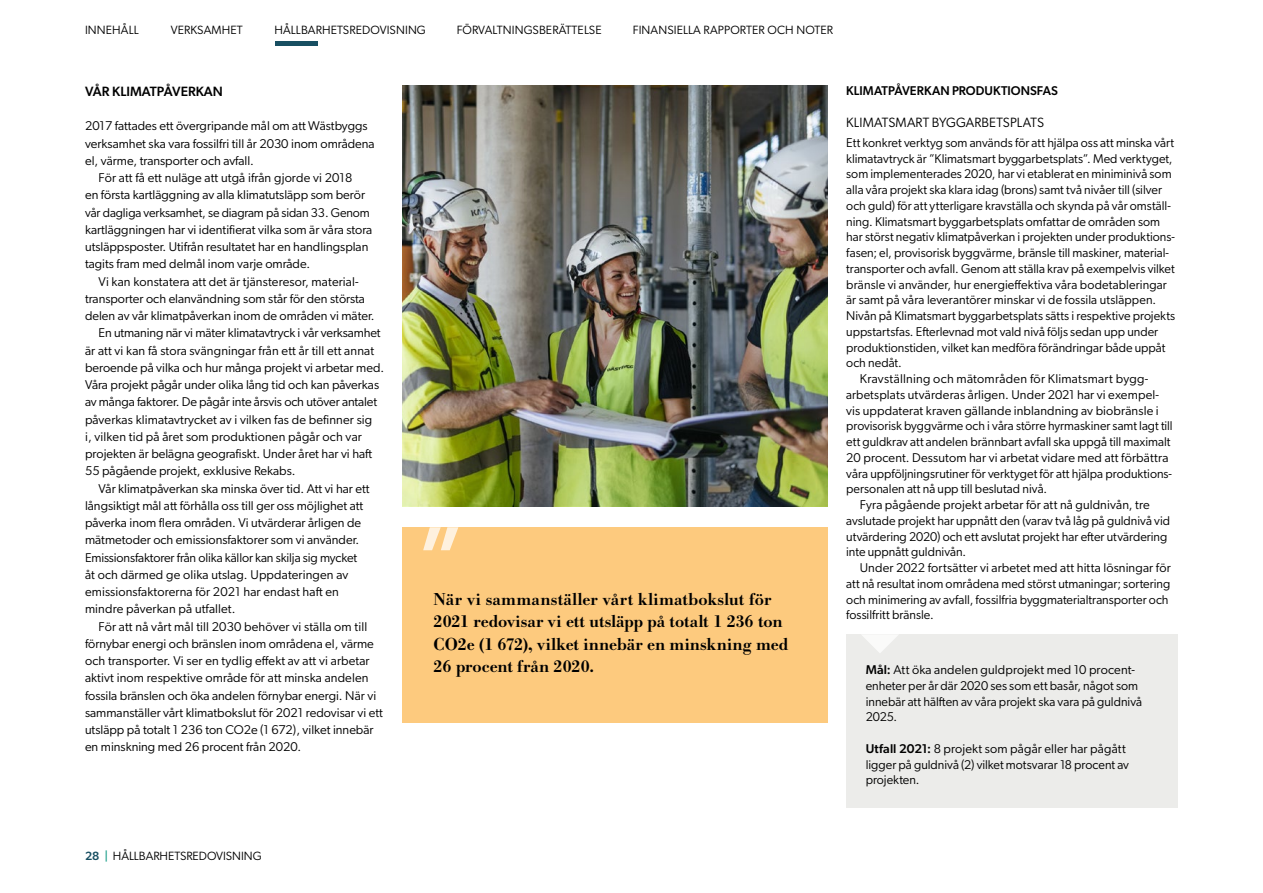
<style>
.page{position:relative;width:1263px;height:893px;background:#fff}
.page>*{position:absolute;margin:0;border:0;box-sizing:border-box;transform-origin:0 0}
.t1{font:500 18px/22.5px "Bodoni URW";letter-spacing:.005em;color:#000}
.t2{font:13.5px "Gibson";letter-spacing:.01em;color:#000}
.t3{font:500 13.5px "Gibson";color:#000}
.t4{font:12.75px/15.8px "Gibson";color:#000}
.t5{font:12.75px "Gibson";letter-spacing:.02em;color:#000}
.t6{font:500 12.75px "Gibson";letter-spacing:.005em;color:#000}
.t7{font:12px "Gibson";letter-spacing:.01em;color:#000}
.s1{font-weight:500}
.s2{font-weight:500;color:#184f62}
.s3{font-weight:500;color:#1b9e8a}
</style>
<div class="page">
<div style="left:846px;top:634px;width:332px;height:174px;background:#ececea"></div>
<img style="left:402px;top:85px;width:425px;height:421px">
<div style="left:402px;top:527px;width:425px;height:196px;background:#fdca7e"></div>
<svg style="left:423px;top:527px;width:35px;height:23px"></svg>
<svg style="left:862px;top:635px;width:36px;height:18px"></svg>
<hr style="left:275px;top:41px;width:43px;height:4px;background:#184f62">
<p class="t7" style="left:85px;top:23px;width:55px">INNEHÅLL</p>
<p class="t7" style="left:171px;top:23px;width:73px">VERKSAMHET</p>
<p class="t7" style="left:274px;top:23px;width:153px">HÅLLBARHETSREDOVISNING</p>
<p class="t7" style="left:457px;top:23px;width:146px">FÖRVALTNINGSBERÄTTELSE</p>
<p class="t7" style="left:633px;top:23px;width:202px">FINANSIELLA RAPPORTER OCH NOTER</p>
<p class="t3" style="left:85px;top:83px;width:139px">VÅR KLIMATPÅVERKAN</p>
<p class="t4" style="left:85px;top:118px;width:284px">2017 fattades ett övergripande mål om att Wästbyggs</p>
<p class="t4" style="left:85px;top:135px;width:291px">verksamhet ska vara fossilfri till år 2030 inom områdena</p>
<p class="t4" style="left:85px;top:152px;width:170px">el, värme, transporter och avfall.</p>
<p class="t4" style="left:99px;top:170px;width:255px">För att få ett nuläge att utgå ifrån gjorde vi 2018</p>
<p class="t4" style="left:85px;top:187px;width:282px">en första kartläggning av alla klimatutsläpp som berör</p>
<p class="t4" style="left:85px;top:204px;width:286px">vår dagliga verksamhet, se diagram på sidan 33. Genom</p>
<p class="t4" style="left:85px;top:221px;width:289px">kartläggningen har vi identifierat vilka som är våra stora</p>
<p class="t4" style="left:85px;top:239px;width:285px">utsläppsposter. Utifrån resultatet har en handlingsplan</p>
<p class="t4" style="left:85px;top:256px;width:227px">tagits fram med delmål inom varje område.</p>
<p class="t4" style="left:99px;top:273px;width:262px">Vi kan konstatera att det är tjänsteresor, material-</p>
<p class="t4" style="left:85px;top:290px;width:281px">transporter och elanvändning som står för den största</p>
<p class="t4" style="left:85px;top:308px;width:291px">delen av vår klimatpåverkan inom de områden vi mäter.</p>
<p class="t4" style="left:99px;top:325px;width:284px">En utmaning när vi mäter klimatavtryck i vår verksamhet</p>
<p class="t4" style="left:85px;top:342px;width:291px">är att vi kan få stora svängningar från ett år till ett annat</p>
<p class="t4" style="left:85px;top:359px;width:301px">beroende på vilka och hur många projekt vi arbetar med.</p>
<p class="t4" style="left:85px;top:377px;width:296px">Våra projekt pågår under olika lång tid och kan påverkas</p>
<p class="t4" style="left:85px;top:394px;width:294px">av många faktorer. De pågår inte årsvis och utöver antalet</p>
<p class="t4" style="left:85px;top:411px;width:289px">påverkas klimatavtrycket av i vilken fas de befinner sig</p>
<p class="t4" style="left:85px;top:428px;width:278px">i, vilken tid på året som produktionen pågår och var</p>
<p class="t4" style="left:85px;top:446px;width:289px">projekten är belägna geografiskt. Under året har vi haft</p>
<p class="t4" style="left:85px;top:463px;width:212px">55 pågående projekt, exklusive Rekabs.</p>
<p class="t4" style="left:99px;top:480px;width:272px">Vår klimatpåverkan ska minska över tid. Att vi har ett</p>
<p class="t4" style="left:85px;top:497px;width:280px">långsiktigt mål att förhålla oss till ger oss möjlighet att</p>
<p class="t4" style="left:85px;top:515px;width:278px">påverka inom flera områden. Vi utvärderar årligen de</p>
<p class="t4" style="left:85px;top:532px;width:276px">mätmetoder och emissionsfaktorer som vi använder.</p>
<p class="t4" style="left:85px;top:549px;width:274px">Emissionsfaktorer från olika källor kan skilja sig mycket</p>
<p class="t4" style="left:85px;top:566px;width:265px">åt och därmed ge olika utslag. Uppdateringen av</p>
<p class="t4" style="left:85px;top:584px;width:255px">emissionsfaktorerna för 2021 har endast haft en</p>
<p class="t4" style="left:85px;top:601px;width:152px">mindre påverkan på utfallet.</p>
<p class="t4" style="left:99px;top:618px;width:270px">För att nå vårt mål till 2030 behöver vi ställa om till</p>
<p class="t4" style="left:85px;top:635px;width:290px">förnybar energi och bränslen inom områdena el, värme</p>
<p class="t4" style="left:85px;top:653px;width:286px">och transporter. Vi ser en tydlig effekt av att vi arbetar</p>
<p class="t4" style="left:85px;top:670px;width:285px">aktivt inom respektive område för att minska andelen</p>
<p class="t4" style="left:85px;top:687px;width:293px">fossila bränslen och öka andelen förnybar energi. När vi</p>
<p class="t4" style="left:85px;top:704px;width:299px">sammanställer vårt klimatbokslut för 2021 redovisar vi ett</p>
<p class="t4" style="left:85px;top:722px;width:290px">utsläpp på totalt 1 236 ton CO2e (1 672), vilket innebär</p>
<p class="t4" style="left:85px;top:739px;width:218px">en minskning med 26 procent från 2020.</p>
<h1 class="t1" style="left:434px;top:588px;width:356px">När vi sammanställer vårt klimatbokslut för 2021 redovisar vi ett utsläpp på totalt 1 236 ton CO2e (1 672), vilket innebär en minskning med 26 procent från 2020.</h1>
<p class="t6" style="left:846px;top:83px;width:213px">KLIMATPÅVERKAN PRODUKTIONSFAS</p>
<p class="t2" style="left:846px;top:114px;width:199px">KLIMATSMART BYGGARBETSPLATS</p>
<p class="t4" style="left:846px;top:134px;width:329px">Ett konkret verktyg som används för att hjälpa oss att minska vårt</p>
<p class="t4" style="left:846px;top:150px;width:328px">klimatavtryck är ”Klimatsmart byggarbetsplats”. Med verktyget,</p>
<p class="t4" style="left:846px;top:166px;width:327px">som implementerades 2020, har vi etablerat en miniminivå som</p>
<p class="t4" style="left:846px;top:182px;width:317px">alla våra projekt ska klara idag (brons) samt två nivåer till (silver</p>
<p class="t4" style="left:846px;top:197px;width:326px">och guld) för att ytterligare kravställa och skynda på vår omställ-</p>
<p class="t4" style="left:846px;top:213px;width:315px">ning. Klimatsmart byggarbetsplats omfattar de områden som</p>
<p class="t4" style="left:846px;top:229px;width:330px">har störst negativ klimatpåverkan i projekten under produktions-</p>
<p class="t4" style="left:846px;top:245px;width:324px">fasen; el, provisorisk byggvärme, bränsle till maskiner, material-</p>
<p class="t4" style="left:846px;top:260px;width:330px">transporter och avfall. Genom att ställa krav på exempelvis vilket</p>
<p class="t4" style="left:846px;top:276px;width:322px">bränsle vi använder, hur energieffektiva våra bodetableringar</p>
<p class="t4" style="left:846px;top:292px;width:312px">är samt på våra leverantörer minskar vi de fossila utsläppen.</p>
<p class="t4" style="left:846px;top:308px;width:330px">Nivån på Klimatsmart byggarbetsplats sätts i respektive projekts</p>
<p class="t4" style="left:846px;top:323px;width:313px">uppstartsfas. Efterlevnad mot vald nivå följs sedan upp under</p>
<p class="t4" style="left:846px;top:339px;width:321px">produktionstiden, vilket kan medföra förändringar både uppåt</p>
<p class="t4" style="left:846px;top:355px;width:57px">och nedåt.</p>
<p class="t5" style="left:860px;top:371px;width:290px">Kravställning och mätområden för Klimatsmart bygg-</p>
<p class="t4" style="left:846px;top:386px;width:314px">arbetsplats utvärderas årligen. Under 2021 har vi exempel-</p>
<p class="t4" style="left:846px;top:402px;width:314px">vis uppdaterat kraven gällande inblandning av biobränsle i</p>
<p class="t4" style="left:846px;top:418px;width:328px">provisorisk byggvärme och i våra större hyrmaskiner samt lagt till</p>
<p class="t4" style="left:846px;top:434px;width:326px">ett guldkrav att andelen brännbart avfall ska uppgå till maximalt</p>
<p class="t4" style="left:846px;top:449px;width:324px">20 procent. Dessutom har vi arbetat vidare med att förbättra</p>
<p class="t4" style="left:846px;top:465px;width:327px">våra uppföljningsrutiner för verktyget för att hjälpa produktions-</p>
<p class="t4" style="left:846px;top:481px;width:202px">personalen att nå upp till beslutad nivå.</p>
<p class="t4" style="left:860px;top:497px;width:291px">Fyra pågående projekt arbetar för att nå guldnivån, tre</p>
<p class="t4" style="left:846px;top:512px;width:325px">avslutade projekt har uppnått den (varav två låg på guldnivå vid</p>
<p class="t4" style="left:846px;top:528px;width:323px">utvärdering 2020) och ett avslutat projekt har efter utvärdering</p>
<p class="t4" style="left:846px;top:544px;width:121px">inte uppnått guldnivån.</p>
<p class="t4" style="left:860px;top:560px;width:312px">Under 2022 fortsätter vi arbetet med att hitta lösningar för</p>
<p class="t4" style="left:846px;top:575px;width:326px">att nå resultat inom områdena med störst utmaningar; sortering</p>
<p class="t4" style="left:846px;top:591px;width:324px">och minimering av avfall, fossilfria byggmaterialtransporter och</p>
<p class="t4" style="left:846px;top:607px;width:89px">fossilfritt bränsle.</p>
<p class="t4" style="left:866px;top:662px;width:278px"><span class="s1">Mål:</span> Att öka andelen guldprojekt med 10 procent&shy;enheter per år där 2020 ses som ett basår, något som innebär att hälften av våra projekt ska vara på guldnivå 2025.</p>
<p class="t4" style="left:866px;top:740px;width:265px"><span class="s1">Utfall 2021:</span> 8 projekt som pågår eller har pågått ligger på guldnivå (2) vilket motsvarar 18 procent av projekten.</p>
<p class="t7" style="left:85px;top:849px;width:178px"><span class="s2">28</span> <span class="s3">|</span> HÅLLBARHETSREDOVISNING</p>
</div>
